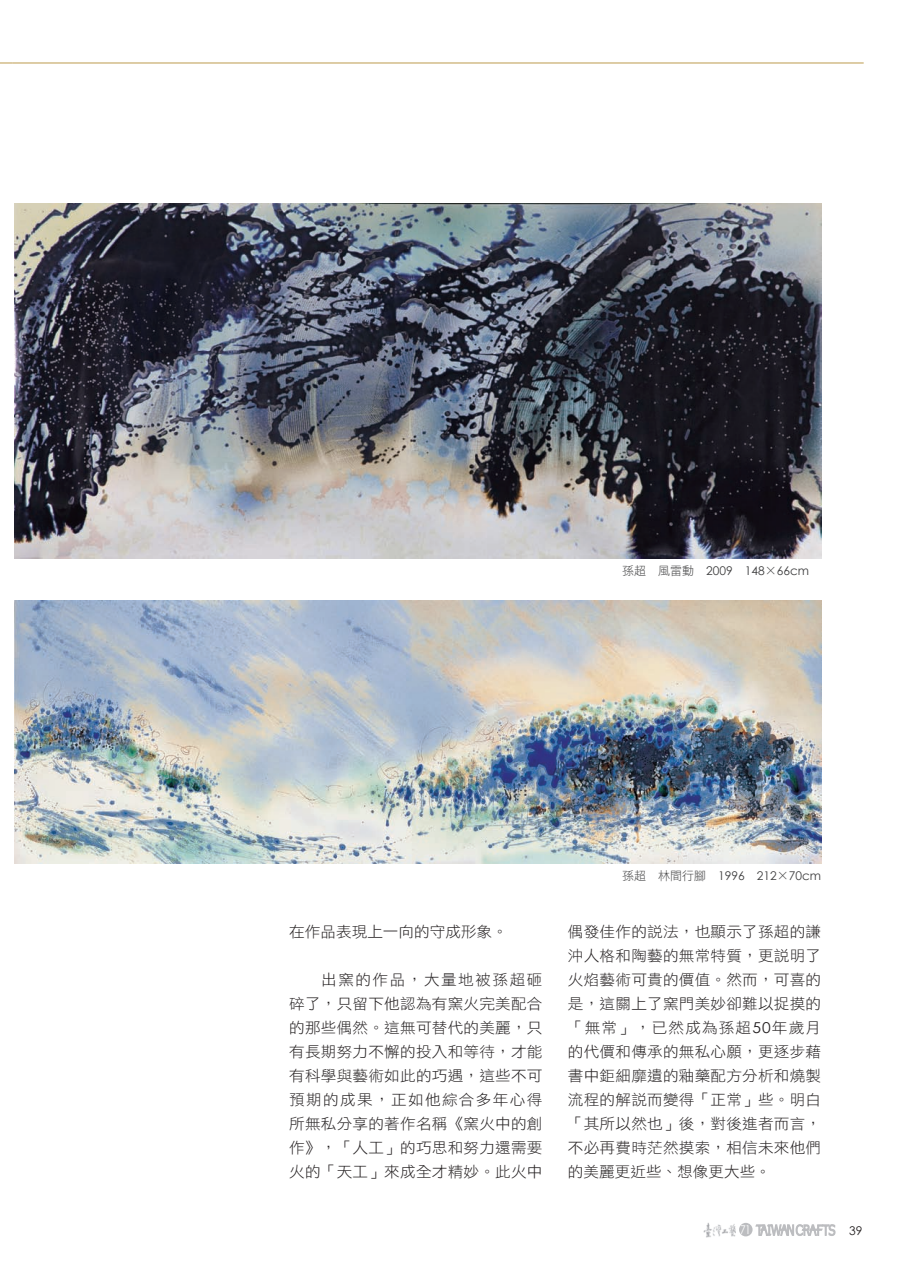
<style>
.page{position:relative;width:919px;height:1280px;background:#fff}
.page>*{position:absolute;margin:0;border:0;box-sizing:border-box;transform-origin:0 0}
.t1{font:15px/24px "DF Hei Std W3 B5 pc H";letter-spacing:.015em;color:#231f20;text-align:justify;scale:1.04 1}
.t2{font:12px "Century Gothic";color:#3e3e3f}
.t3{font:12px "Century Gothic";color:#fff;scale:.85 1}
.t4{font:12px "Century Gothic";color:#231f20}
.s1{font-family:"DF Hei Std W3 B5 pc H"}
.s2{font-family:"Century Gothic"}
</style>
<div class="page">
<div style="left:739px;top:1223px;width:13px;height:13px;background:#bcbdc0;border-radius:50%"></div>
<img style="left:703px;top:1223px;width:32px;height:14px">
<svg style="left:755px;top:1224px;width:80px;height:12px"></svg>
<hr style="left:13px;top:63px;width:850px;height:1px;background:#bc9a4c">
<svg style="left:0;top:63px;width:13px;height:1px"></svg>
<img style="left:14px;top:204px;width:807px;height:354px">
<img style="left:14px;top:601px;width:807px;height:262px">
<p class="t2" style="left:622px;top:563px;width:188px"><span class="s1">孫超　風雷動　</span>2009 148<span class="s1">×</span>66cm</p>
<p class="t1" style="left:289px;top:922px;width:211px">在作品表現上一向的守成形象。</p>
<p class="t1" style="left:289px;top:970px;width:245px;text-indent:32px">出窯的作品，大量地被孫超砸碎了，只留下他認為有窯火完美配合的那些偶然。這無可替代的美麗，只有長期努力不懈的投入和等待，才能有科學與藝術如此的巧遇，這些不可預期的成果，正如他綜合多年心得所無私分享的著作名稱《窯火中的創作》，「人工」的巧思和努力還需要火的「天工」來成全才精妙。此火中</p>
<p class="t2" style="left:622px;top:868px;width:200px"><span class="s1">孫超　林間行腳　</span>1996 212<span class="s1">×</span>70cm</p>
<p class="t1" style="left:568px;top:922px;width:245px">偶發佳作的說法，也顯示了孫超的謙沖人格和陶藝的無常特質，更說明了火焰藝術可貴的價值。然而，可喜的是，這關上了窯門美妙卻難以捉摸的「無常」，已然成為孫超<span class="s2">50</span>年歲月的代價和傳承的無私心願，更逐步藉書中鉅細靡遺的釉藥配方分析和燒製流程的解說而變得「正常」些。明白「其所以然也」後，對後進者而言，不必再費時茫然摸索，相信未來他們的美麗更近些、想像更大些。</p>
<p class="t3" style="left:740px;top:1222px;width:14px">71</p>
<p class="t4" style="left:849px;top:1222px;width:15px">39</p>
</div>
